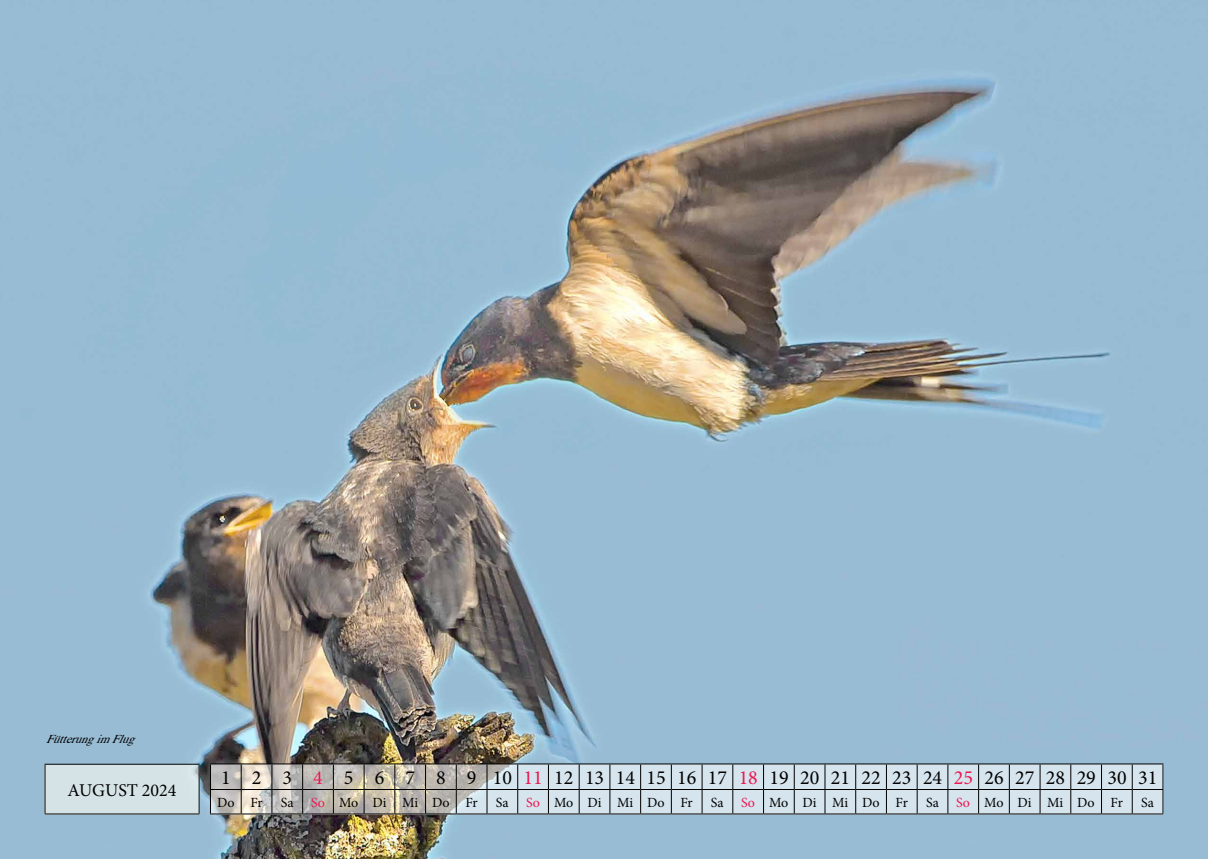
<style>
.page{position:relative;width:1208px;height:859px;background:#fff}
.page>*{position:absolute;margin:0;border:0;box-sizing:border-box;transform-origin:0 0}
.t1{font:20px "Minion Pro";color:#000}
.t2{font:18px "Minion Pro";color:#000}
.t3{font:14px "Minion Pro";color:#000}
.t4{font:italic 12px "Times";color:#000}
.s1{color:#ed1651}
</style>
<div class="page">
<img style="left:0;top:0;width:1208px;height:859px">
<svg style="left:211px;top:764px;width:951px;height:49px;background:#ccd5d9"></svg>
<div style="left:45px;top:764px;width:155px;height:50px;background:#d5e3e7"></div>
<hr style="left:210px;top:763px;width:31px;height:1px;background:#000">
<hr style="left:241px;top:763px;width:31px;height:1px;background:#000">
<hr style="left:272px;top:763px;width:31px;height:1px;background:#000">
<hr style="left:303px;top:763px;width:30px;height:1px;background:#000">
<hr style="left:333px;top:763px;width:31px;height:1px;background:#000">
<hr style="left:364px;top:763px;width:31px;height:1px;background:#000">
<hr style="left:395px;top:763px;width:30px;height:1px;background:#000">
<hr style="left:425px;top:763px;width:31px;height:1px;background:#000">
<hr style="left:456px;top:763px;width:31px;height:1px;background:#000">
<hr style="left:487px;top:763px;width:31px;height:1px;background:#000">
<hr style="left:518px;top:763px;width:30px;height:1px;background:#000">
<hr style="left:548px;top:763px;width:31px;height:1px;background:#000">
<hr style="left:579px;top:763px;width:31px;height:1px;background:#000">
<hr style="left:610px;top:763px;width:30px;height:1px;background:#000">
<hr style="left:640px;top:763px;width:31px;height:1px;background:#000">
<hr style="left:671px;top:763px;width:31px;height:1px;background:#000">
<hr style="left:702px;top:763px;width:31px;height:1px;background:#000">
<hr style="left:733px;top:763px;width:30px;height:1px;background:#000">
<hr style="left:763px;top:763px;width:31px;height:1px;background:#000">
<hr style="left:794px;top:763px;width:31px;height:1px;background:#000">
<hr style="left:825px;top:763px;width:30px;height:1px;background:#000">
<hr style="left:855px;top:763px;width:31px;height:1px;background:#000">
<hr style="left:886px;top:763px;width:31px;height:1px;background:#000">
<hr style="left:917px;top:763px;width:31px;height:1px;background:#000">
<hr style="left:948px;top:763px;width:30px;height:1px;background:#000">
<hr style="left:978px;top:763px;width:31px;height:1px;background:#000">
<hr style="left:1009px;top:763px;width:31px;height:1px;background:#000">
<hr style="left:1040px;top:763px;width:30px;height:1px;background:#000">
<hr style="left:1070px;top:763px;width:31px;height:1px;background:#000">
<hr style="left:1101px;top:763px;width:31px;height:1px;background:#000">
<hr style="left:1132px;top:763px;width:31px;height:1px;background:#000">
<hr style="left:210px;top:789px;width:31px;height:1px;background:#000">
<svg style="left:210px;top:764px;width:1px;height:49px"></svg>
<hr style="left:241px;top:789px;width:31px;height:1px;background:#000">
<svg style="left:241px;top:764px;width:1px;height:49px"></svg>
<hr style="left:272px;top:789px;width:31px;height:1px;background:#000">
<svg style="left:271px;top:764px;width:1px;height:49px"></svg>
<hr style="left:303px;top:789px;width:30px;height:1px;background:#000">
<svg style="left:302px;top:764px;width:1px;height:49px"></svg>
<hr style="left:333px;top:789px;width:31px;height:1px;background:#000">
<svg style="left:333px;top:764px;width:1px;height:49px"></svg>
<hr style="left:364px;top:789px;width:31px;height:1px;background:#000">
<svg style="left:363px;top:764px;width:1px;height:49px"></svg>
<hr style="left:395px;top:789px;width:30px;height:1px;background:#000">
<svg style="left:394px;top:764px;width:1px;height:49px"></svg>
<hr style="left:425px;top:789px;width:31px;height:1px;background:#000">
<svg style="left:425px;top:764px;width:1px;height:49px"></svg>
<hr style="left:456px;top:789px;width:31px;height:1px;background:#000">
<svg style="left:456px;top:764px;width:1px;height:49px"></svg>
<hr style="left:487px;top:789px;width:31px;height:1px;background:#000">
<svg style="left:486px;top:764px;width:1px;height:49px"></svg>
<hr style="left:518px;top:789px;width:30px;height:1px;background:#000">
<svg style="left:517px;top:764px;width:1px;height:49px"></svg>
<hr style="left:548px;top:789px;width:31px;height:1px;background:#000">
<svg style="left:548px;top:764px;width:1px;height:49px"></svg>
<hr style="left:579px;top:789px;width:31px;height:1px;background:#000">
<svg style="left:578px;top:764px;width:1px;height:49px"></svg>
<hr style="left:610px;top:789px;width:30px;height:1px;background:#000">
<svg style="left:609px;top:764px;width:1px;height:49px"></svg>
<hr style="left:640px;top:789px;width:31px;height:1px;background:#000">
<svg style="left:640px;top:764px;width:1px;height:49px"></svg>
<hr style="left:671px;top:789px;width:31px;height:1px;background:#000">
<svg style="left:671px;top:764px;width:1px;height:49px"></svg>
<hr style="left:702px;top:789px;width:31px;height:1px;background:#000">
<svg style="left:701px;top:764px;width:1px;height:49px"></svg>
<hr style="left:733px;top:789px;width:30px;height:1px;background:#000">
<svg style="left:732px;top:764px;width:1px;height:49px"></svg>
<hr style="left:763px;top:789px;width:31px;height:1px;background:#000">
<svg style="left:763px;top:764px;width:1px;height:49px"></svg>
<hr style="left:794px;top:789px;width:31px;height:1px;background:#000">
<svg style="left:793px;top:764px;width:1px;height:49px"></svg>
<hr style="left:825px;top:789px;width:30px;height:1px;background:#000">
<svg style="left:824px;top:764px;width:1px;height:49px"></svg>
<hr style="left:855px;top:789px;width:31px;height:1px;background:#000">
<svg style="left:855px;top:764px;width:1px;height:49px"></svg>
<hr style="left:886px;top:789px;width:31px;height:1px;background:#000">
<svg style="left:886px;top:764px;width:1px;height:49px"></svg>
<hr style="left:917px;top:789px;width:31px;height:1px;background:#000">
<svg style="left:916px;top:764px;width:1px;height:49px"></svg>
<hr style="left:948px;top:789px;width:30px;height:1px;background:#000">
<svg style="left:947px;top:764px;width:1px;height:49px"></svg>
<hr style="left:978px;top:789px;width:31px;height:1px;background:#000">
<svg style="left:978px;top:764px;width:1px;height:49px"></svg>
<hr style="left:1009px;top:789px;width:31px;height:1px;background:#000">
<svg style="left:1008px;top:764px;width:1px;height:49px"></svg>
<hr style="left:1040px;top:789px;width:30px;height:1px;background:#000">
<svg style="left:1039px;top:764px;width:1px;height:49px"></svg>
<hr style="left:1070px;top:789px;width:31px;height:1px;background:#000">
<svg style="left:1070px;top:764px;width:1px;height:49px"></svg>
<hr style="left:1101px;top:789px;width:31px;height:1px;background:#000">
<svg style="left:1101px;top:764px;width:1px;height:49px"></svg>
<hr style="left:1132px;top:789px;width:31px;height:1px;background:#000">
<svg style="left:1131px;top:764px;width:1px;height:49px"></svg>
<svg style="left:1162px;top:764px;width:1px;height:49px"></svg>
<hr style="left:210px;top:813px;width:31px;height:1px;background:#000">
<hr style="left:241px;top:813px;width:31px;height:1px;background:#000">
<hr style="left:272px;top:813px;width:31px;height:1px;background:#000">
<hr style="left:303px;top:813px;width:30px;height:1px;background:#000">
<hr style="left:333px;top:813px;width:31px;height:1px;background:#000">
<hr style="left:364px;top:813px;width:31px;height:1px;background:#000">
<hr style="left:395px;top:813px;width:30px;height:1px;background:#000">
<hr style="left:425px;top:813px;width:31px;height:1px;background:#000">
<hr style="left:456px;top:813px;width:31px;height:1px;background:#000">
<hr style="left:487px;top:813px;width:31px;height:1px;background:#000">
<hr style="left:518px;top:813px;width:30px;height:1px;background:#000">
<hr style="left:548px;top:813px;width:31px;height:1px;background:#000">
<hr style="left:579px;top:813px;width:31px;height:1px;background:#000">
<hr style="left:610px;top:813px;width:30px;height:1px;background:#000">
<hr style="left:640px;top:813px;width:31px;height:1px;background:#000">
<hr style="left:671px;top:813px;width:31px;height:1px;background:#000">
<hr style="left:702px;top:813px;width:31px;height:1px;background:#000">
<hr style="left:733px;top:813px;width:30px;height:1px;background:#000">
<hr style="left:763px;top:813px;width:31px;height:1px;background:#000">
<hr style="left:794px;top:813px;width:31px;height:1px;background:#000">
<hr style="left:825px;top:813px;width:30px;height:1px;background:#000">
<hr style="left:855px;top:813px;width:31px;height:1px;background:#000">
<hr style="left:886px;top:813px;width:31px;height:1px;background:#000">
<hr style="left:917px;top:813px;width:31px;height:1px;background:#000">
<hr style="left:948px;top:813px;width:30px;height:1px;background:#000">
<hr style="left:978px;top:813px;width:31px;height:1px;background:#000">
<hr style="left:1009px;top:813px;width:31px;height:1px;background:#000">
<hr style="left:1040px;top:813px;width:30px;height:1px;background:#000">
<hr style="left:1070px;top:813px;width:31px;height:1px;background:#000">
<hr style="left:1101px;top:813px;width:31px;height:1px;background:#000">
<hr style="left:1132px;top:813px;width:31px;height:1px;background:#000">
<hr style="left:45px;top:764px;width:155px;height:1px;background:#000">
<hr style="left:45px;top:765px;width:1px;height:48px;background:#000">
<hr style="left:199px;top:765px;width:1px;height:48px;background:#000">
<hr style="left:45px;top:813px;width:155px;height:1px;background:#000">
<p class="t4" style="left:46px;top:728px;width:98px">FütterungimFlug</p>
<p class="t2" style="left:68px;top:778px;width:110px">AUGUST 2024</p>
<h1 class="t1" style="left:221px;top:764px;width:937px">1 2 3 <span class="s1">4</span> 5 6 7 8 9 10<span class="s1">11</span>121314151617<span class="s1">18</span>192021222324<span class="s1">25</span>262728293031</h1>
<p class="t3" style="left:217px;top:793px;width:47px">Do Fr</p>
<p class="t3" style="left:281px;top:793px;width:198px">Sa <span class="s1">So</span> Mo Di Mi Do Fr</p>
<p class="t3" style="left:496px;top:793px;width:198px">Sa <span class="s1">So</span> Mo Di Mi Do Fr</p>
<p class="t3" style="left:711px;top:793px;width:198px">Sa <span class="s1">So</span> Mo Di Mi Do Fr</p>
<p class="t3" style="left:926px;top:793px;width:198px">Sa <span class="s1">So</span> Mo Di Mi Do Fr</p>
<p class="t3" style="left:1141px;top:793px;width:14px">Sa</p>
</div>
